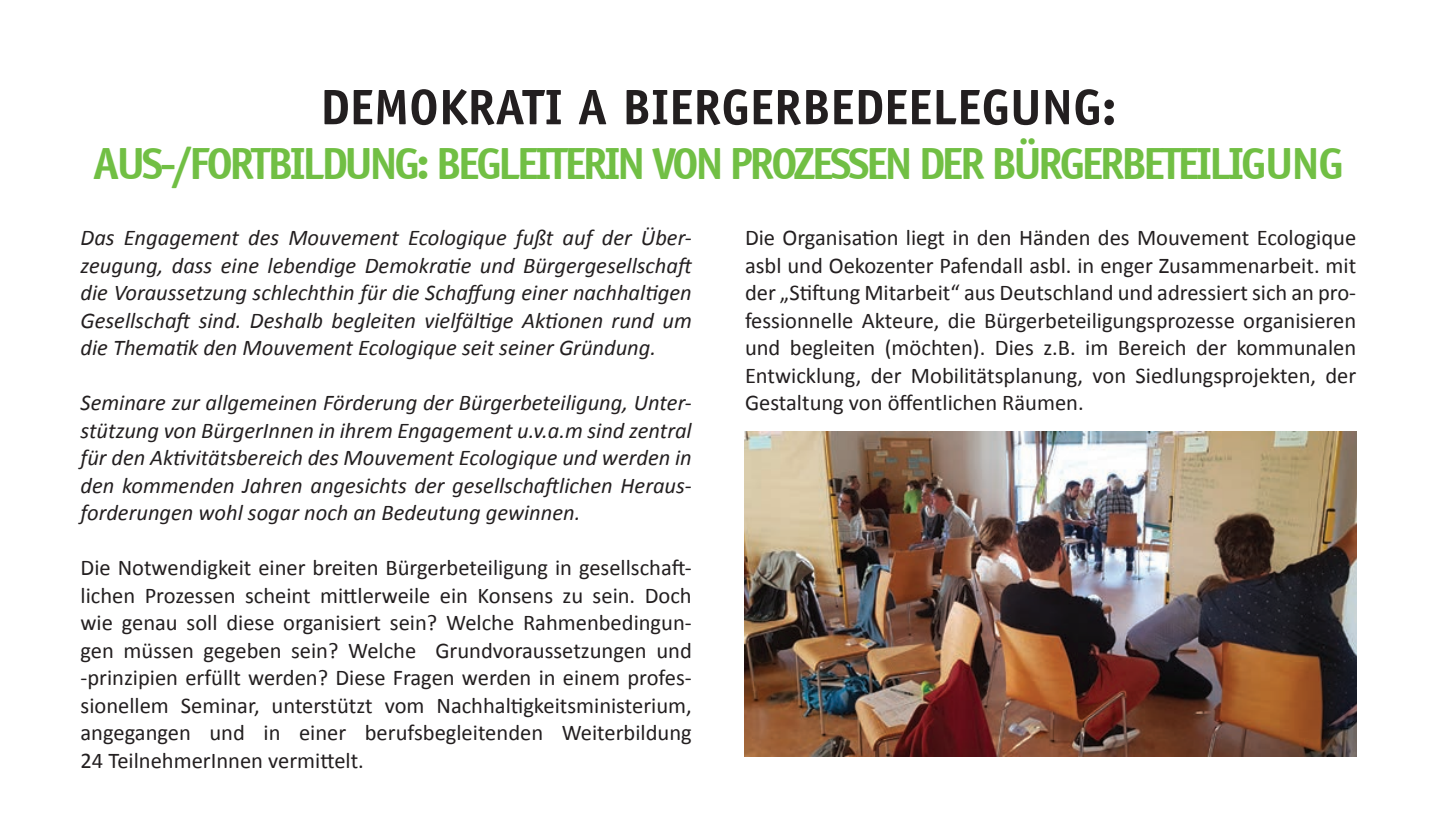
<style>
.page{position:relative;width:1454px;height:816px;background:#fff}
.page>*{position:absolute;margin:0;border:0;box-sizing:border-box;transform-origin:0 0}
.t1{font:700 50px "Officina Sans";color:#231f20}
.t2{font:700 45px "Officina Sans";letter-spacing:-.08em;color:#71bf44}
.t3{font:22.5px/27.5px "Calibri";color:#231f20;text-align:justify}
.t4{font:italic 22.5px/27.5px "Calibri";color:#231f20;text-align:justify}
</style>
<div class="page">
<img style="left:745px;top:431px;width:611px;height:325px">
<h1 class="t1" style="left:320px;top:73px;width:798px">DEMOKRATI A BIERGERBEDEELEGUNG:</h1>
<h2 class="t2" style="left:93px;top:133px;width:1252px">AUS-/FORTBILDUNG: BEGLEITERIN VON PROZESSEN DER BÜRGERBETEILIGUNG</h2>
<p class="t4" style="left:81px;top:223px;width:615px">Das Engagement des Mouvement Ecologique fußt auf der Über&shy;zeugung, dass eine lebendige Demokratie und Bürgergesellschaft die Voraussetzung schlechthin für die Schaffung einer nachhaltigen Gesellschaft sind. Deshalb begleiten vielfältige Aktionen rund um die Thematik den Mouvement Ecologique seit seiner Gründung.</p>
<p class="t4" style="left:81px;top:388px;width:613px">Seminare zur allgemeinen Förderung der Bürgerbeteiligung, Unter&shy;stützung von BürgerInnen in ihrem Engagement u.v.a.m sind zentral für den Aktivitätsbereich des Mouvement Ecologique und werden in den kommenden Jahren angesichts der gesellschaftlichen Heraus&shy;forderungen wohl sogar noch an Bedeutung gewinnen.</p>
<p class="t3" style="left:81px;top:554px;width:613px">Die Notwendigkeit einer breiten Bürgerbeteiligung in gesellschaft&shy;lichen Prozessen scheint mittlerweile ein Konsens zu sein. Doch wie genau soll diese organisiert sein? Welche Rahmenbedingun&shy;gen müssen gegeben sein? Welche Grundvoraussetzungen und -prinzipien erfüllt werden? Diese Fragen werden in einem profes&shy;sionellem Seminar, unterstützt vom Nachhaltigkeitsministerium, angegangen und in einer berufsbegleitenden Weiterbildung 24 TeilnehmerInnen vermittelt.</p>
<p class="t3" style="left:745px;top:224px;width:613px">Die Organisation liegt in den Händen des Mouvement Ecologique asbl und Oekozenter Pafendall asbl. in enger Zusammenarbeit. mit der „Stiftung Mitarbeit“ aus Deutschland und adressiert sich an pro&shy;fessionnelle Akteure, die Bürgerbeteiligungsprozesse organisieren und begleiten (möchten). Dies z.B. im Bereich der kommunalen Entwicklung, der Mobilitätsplanung, von Siedlungsprojekten, der Gestaltung von öffentlichen Räumen.</p>
</div>
